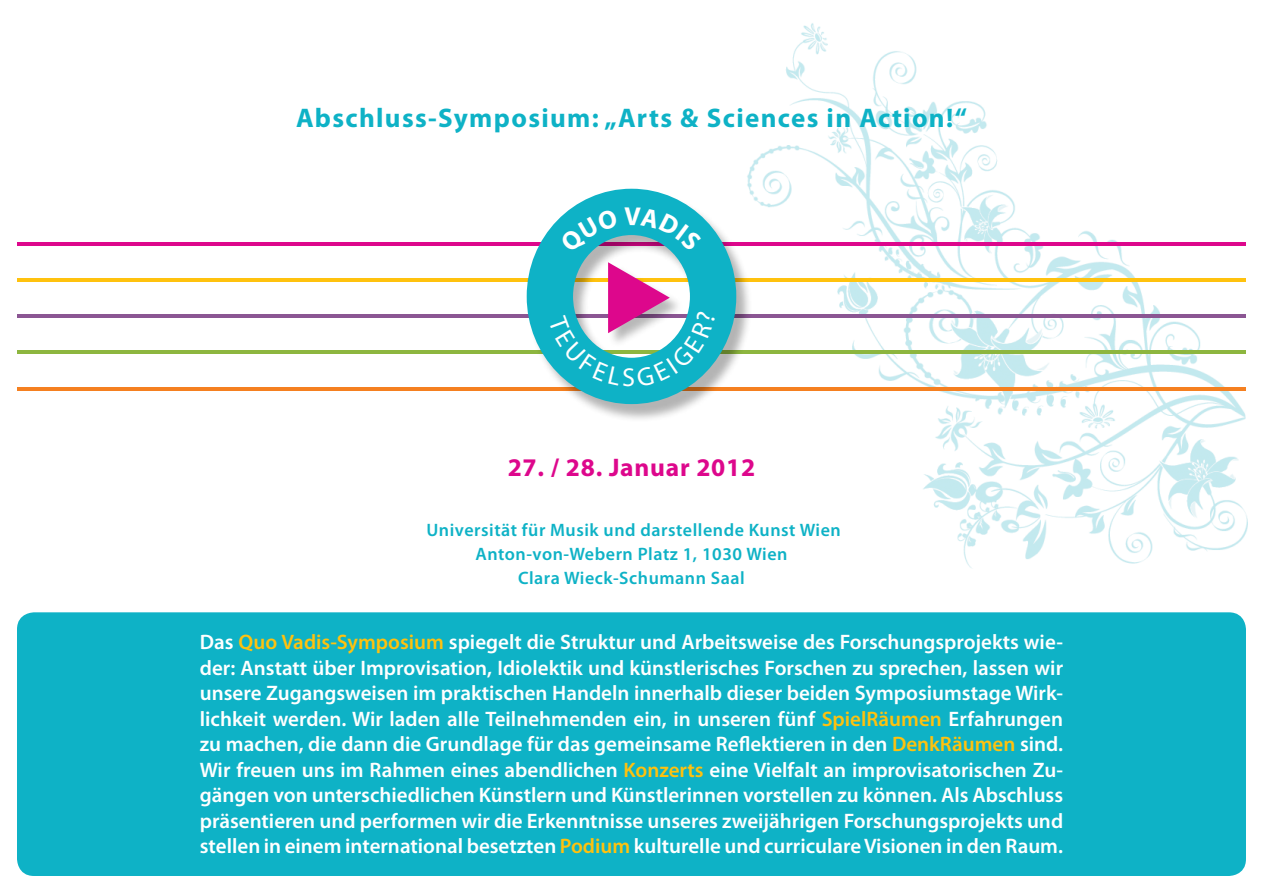
<style>
.page{position:relative;width:1263px;height:893px;background:#fff}
.page>*{position:absolute;margin:0;border:0;box-sizing:border-box;transform-origin:0 0}
.t1{font:700 27px "Myriad Pro";letter-spacing:.05em;color:#0eb2c6}
.t2{font:700 25.5px "Myriad Pro";letter-spacing:.03em;color:#dd078c}
.t3{font:600 21px/25.5px "Myriad Pro";color:#fff;text-align:justify}
.t4{font:600 18px/24px "Myriad Pro";letter-spacing:.03em;color:#0eb2c6;text-align:center}
.s1{color:#ffc20e}
</style>
<div class="page">
<img style="left:747px;top:23px;width:501px;height:545px">
<hr style="left:17px;top:242px;width:1229px;height:4px;background:#dd078c">
<hr style="left:17px;top:278px;width:1229px;height:4px;background:#ffc20e">
<hr style="left:17px;top:314px;width:1229px;height:4px;background:#8b5693">
<hr style="left:17px;top:350px;width:1229px;height:4px;background:#8db63f">
<hr style="left:17px;top:387px;width:1229px;height:3px;background:#f58020">
<div style="left:527px;top:191px;width:226px;height:231px;background:#000;opacity:.3"></div>
<div style="left:527px;top:189px;width:209px;height:215px;border:46px solid #0eb2c6;border-radius:50%"></div>
<div style="left:17px;top:612px;width:1229px;height:264px;background:#0eb2c6;border-radius:17px"></div>
<svg style="left:549px;top:261px;width:167px;height:126px"></svg>
<svg style="left:559px;top:208px;width:59px;height:47px;background:#27b0c4"></svg>
<svg style="left:624px;top:207px;width:78px;height:44px;background:#2faec3"></svg>
<p class="t1" style="left:296px;top:100px;width:672px">Abschluss-Symposium: „Arts &amp; Sciences in Action!“</p>
<p class="t2" style="left:508px;top:451px;width:249px">27. / 28. Januar 2012</p>
<p class="t4" style="left:426px;top:518px;width:416px">Universität für Musik und darstellende Kunst Wien<br>Anton-von-Webern Platz 1, 1030 Wien<br>Clara Wieck-Schumann Saal</p>
<p class="t3" style="left:200px;top:629px;width:865px">Das <span class="s1">Quo Vadis-Symposium</span> spiegelt die Struktur und Arbeitsweise des Forschungsprojekts wie&shy;der: Anstatt über Improvisation, Idiolektik und künstlerisches Forschen zu sprechen, lassen wir unsere Zugangsweisen im praktischen Handeln innerhalb dieser beiden Symposiumstage Wirk&shy;lichkeit werden. Wir laden alle Teilnehmenden ein, in unseren fünf <span class="s1">SpielRäumen</span> Erfahrungen zu machen, die dann die Grundlage für das gemeinsame Reflektieren in den <span class="s1">DenkRäumen</span> sind.<br>Wir freuen uns im Rahmen eines abendlichen <span class="s1">Konzerts</span> eine Vielfalt an improvisatorischen Zu&shy;gängen von unterschiedlichen Künstlern und Künstlerinnen vorstellen zu können. Als Abschluss präsentieren und performen wir die Erkenntnisse unseres zweijährigen Forschungsprojekts und stellen in einem international besetzten <span class="s1">Podium</span> kulturelle und curriculare Visionen in den Raum.</p>
</div>
